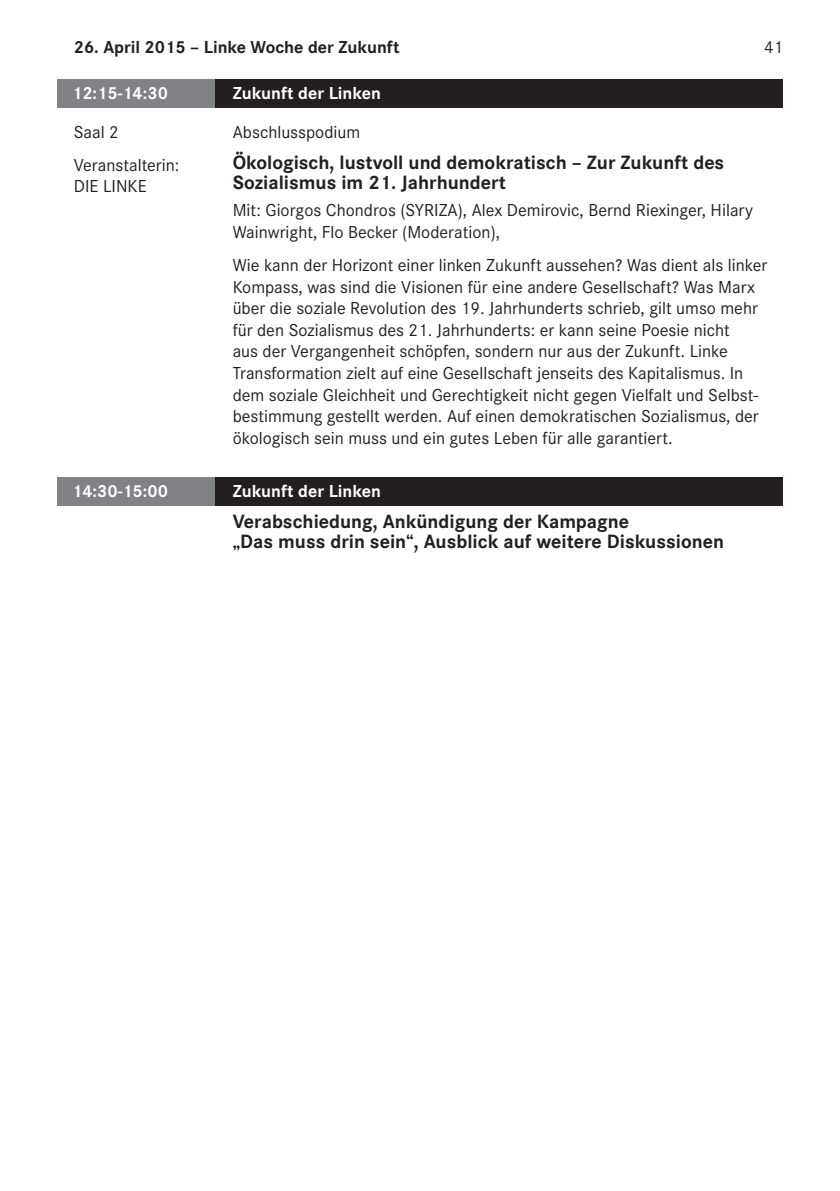
<style>
.page{position:relative;width:840px;height:1191px;background:#fff}
.page>*{position:absolute;margin:0;border:0;box-sizing:border-box;transform-origin:0 0}
.t1{font:700 20px/20px "Corporate S";color:#231f20}
.t2{font:18px/21.6px "Corporate S";color:#231f20}
.t3{font:700 18px "Corporate S";color:#fff}
.t4{font:700 18px "Corporate S";color:#231f20}
</style>
<div class="page">
<div style="left:57px;top:79px;width:158px;height:29px;background:#808285"></div>
<div style="left:57px;top:478px;width:158px;height:28px;background:#808285"></div>
<div style="left:215px;top:79px;width:567px;height:29px;background:#231f20"></div>
<div style="left:215px;top:478px;width:567px;height:28px;background:#231f20"></div>
<p class="t4" style="left:74px;top:37px;width:327px">26. April 2015 – Linke Woche der Zukunft</p>
<p class="t2" style="left:763px;top:37px;width:21px">41</p>
<p class="t3" style="left:72px;top:82px;width:97px">12:15-14:30</p>
<p class="t2" style="left:74px;top:115px;width:107px;line-height:33px">Saal 2<br>Veranstalterin:</p>
<p class="t2" style="left:74px;top:176px;width:74px">DIE LINKE</p>
<p class="t3" style="left:72px;top:481px;width:97px">14:30-15:00</p>
<p class="t3" style="left:232px;top:82px;width:150px">Zukunft der Linken</p>
<p class="t2" style="left:232px;top:121px;width:129px">Abschlusspodium</p>
<p class="t1" style="left:232px;top:153px;width:493px">Ökologisch, lustvoll und demokratisch – Zur Zukunft des<br>Sozialismus im 21. Jahrhundert</p>
<p class="t2" style="left:232px;top:200px;width:521px">Mit: Giorgos Chondros (SYRIZA), Alex Demirovic, Bernd Riexinger, Hilary<br>Wainwright, Flo Becker (Moderation),</p>
<p class="t2" style="left:232px;top:254px;width:536px">Wie kann der Horizont einer linken Zukunft aussehen? Was dient als linker Kompass, was sind die Visionen für eine andere Gesellschaft? Was Marx über die soziale Revolution des 19. Jahrhunderts schrieb, gilt umso mehr für den Sozialismus des 21. Jahrhunderts: er kann seine Poesie nicht<br>aus der Vergangenheit schöpfen, sondern nur aus der Zukunft. Linke Transformation zielt auf eine Gesellschaft jenseits des Kapitalismus. In dem soziale Gleichheit und Gerechtigkeit nicht gegen Vielfalt und Selbst&shy;bestimmung gestellt werden. Auf einen demokratischen Sozialismus, der ökologisch sein muss und ein gutes Leben für alle garantiert.</p>
<p class="t3" style="left:232px;top:481px;width:150px">Zukunft der Linken</p>
<p class="t1" style="left:232px;top:512px;width:492px">Verabschiedung, Ankündigung der Kampagne<br>„Das muss drin sein“, Ausblick auf weitere Diskussionen</p>
</div>
